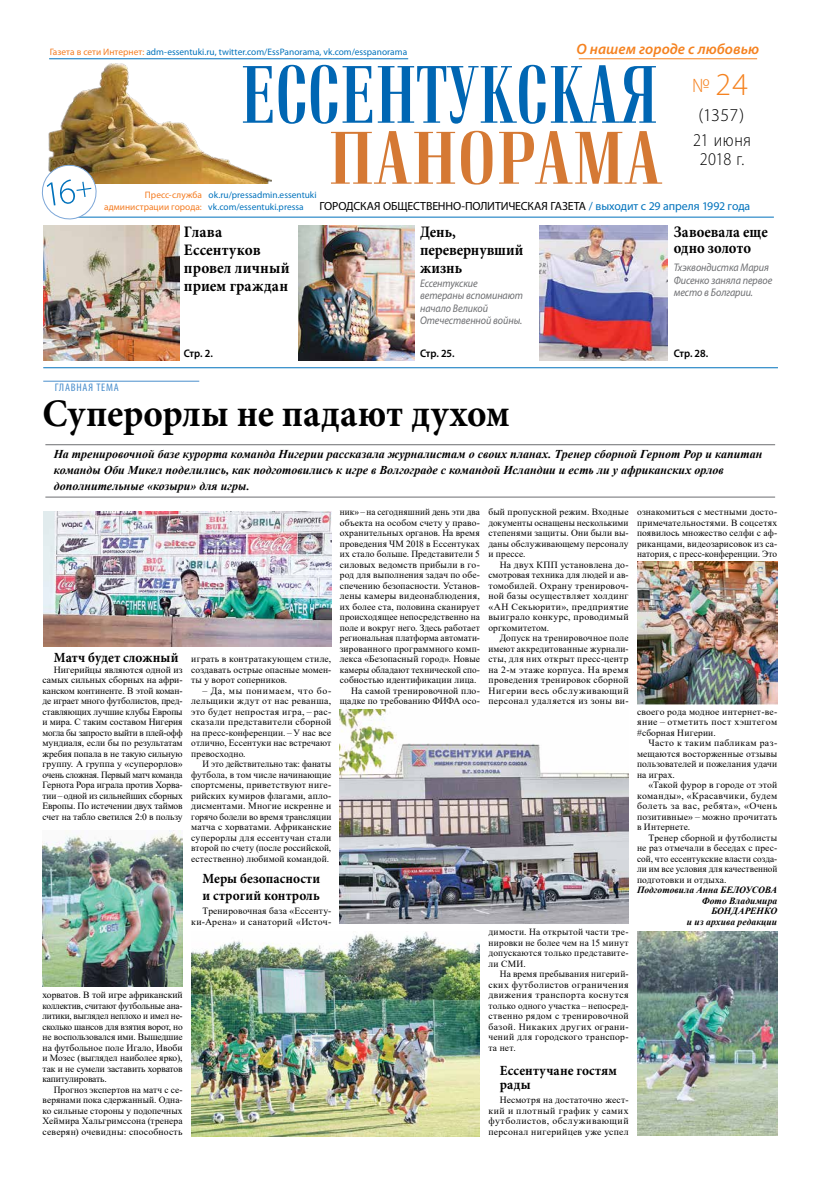
<style>
.page{position:relative;width:834px;height:1179px;background:#fff}
.page>*{position:absolute;margin:0;border:0;box-sizing:border-box;transform-origin:0 0}
.t1{font:700 39px "Minion Pro";letter-spacing:.005em;color:#000;scale:.95 1}
.t2{font:300 32px "Myriad Pro";color:#f58220}
.t3{font:300 18px/19px "Myriad Pro";letter-spacing:.02em;color:#000;text-align:center;scale:.9 1}
.t4{font:300 18px "Myriad Pro";letter-spacing:.02em;color:#000}
.t5{font:700 16px/18px "Minion Pro";letter-spacing:.005em;color:#000;scale:.95 1}
.t6{font:700 16px/18px "Minion Pro";letter-spacing:.005em;color:#000;scale:.92 1}
.t7{font:700 16px/16px "Minion Pro";letter-spacing:.005em;color:#000;scale:.91 1}
.t8{font:italic 600 15px "Myriad Pro";letter-spacing:.005em;color:#f58220}
.t9{font:700 14px/17px "Minion Pro";letter-spacing:.01em;color:#000;scale:.95 1}
.t10{font:italic 700 12px/16px "Times New Roman";color:#000}
.t11{font:11.8px "Myriad Pro";letter-spacing:-.01em;color:#000}
.t12{font:italic 11px/12.5px "Myriad Pro";letter-spacing:-.01em;color:#6d6e71;scale:.92 1}
.t13{font:600 11px "Myriad Pro";letter-spacing:-.005em;color:#000;scale:.95 1}
.t14{font:condensed 11px "Myriad Pro";letter-spacing:.065em;color:#4a8ecc;scale:1.05 1}
.t15{font:9.5px/10.5px "Times New Roman";letter-spacing:.01em;color:#000;text-align:justify}
.t16{font:italic 700 9.5px/10.5px "Times New Roman";letter-spacing:.005em;color:#000;text-align:right}
.t17{font:9.4px/11.8px "Myriad Pro";color:#0072bc}
.t18{font:9.4px/11.8px "Myriad Pro";letter-spacing:.005em;color:#f47b20;text-align:right}
.s1{color:#f47b20}
.s2{font-size:20px}
.s3{color:#0072bc}
</style>
<div class="page">
<img style="left:48px;top:124px;width:224px;height:60px">
<hr style="left:73px;top:217px;width:700px;height:1px;background:#0072bc">
<svg style="left:331px;top:131px;width:124px;height:53px"></svg>
<svg style="left:461px;top:131px;width:31px;height:54px"></svg>
<svg style="left:499px;top:131px;width:163px;height:53px"></svg>
<svg style="left:49px;top:58px;width:606px;height:66px"></svg>
<hr style="left:578px;top:59px;width:179px;height:1px;background:#f58220">
<svg style="left:41px;top:163px;width:57px;height:57px"></svg>
<hr style="left:43px;top:381px;width:156px;height:1px;background:#4a8ecc">
<hr style="left:43px;top:367px;width:734px;height:1px;background:#0072bc">
<img style="left:539px;top:225px;width:128px;height:135px">
<img style="left:298px;top:225px;width:117px;height:135px">
<img style="left:43px;top:225px;width:137px;height:135px">
<hr style="left:45px;top:444px;width:730px;height:1px;background:#6d6e71">
<hr style="left:45px;top:497px;width:730px;height:1px;background:#6d6e71">
<img style="left:43px;top:512px;width:288px;height:134px">
<img style="left:191px;top:931px;width:289px;height:205px">
<img style="left:340px;top:709px;width:288px;height:214px">
<img style="left:637px;top:561px;width:140px;height:143px">
<img style="left:43px;top:830px;width:140px;height:156px">
<img style="left:637px;top:931px;width:140px;height:204px">
<p class="t17" style="left:50px;top:45px;width:359px"><span class="s1">Газета в сети Интернет:</span> adm-essentuki.ru, twitter.com/EssPanorama, vk.com/esspanorama</p>
<h3 class="t8" style="left:576px;top:39px;width:184px">О нашем городе с любовью</h3>
<h2 class="t2" style="left:692px;top:65px;width:57px"><span class="s2">№</span>24</h2>
<h3 class="t4" style="left:698px;top:104px;width:47px">(1357)</h3>
<h3 class="t3" style="left:693px;top:130px;width:66px">21 июня<br>2018 г.</h3>
<p class="t18" style="left:104px;top:189px;width:99px">Пресс-служба администрации города:</p>
<p class="t11" style="left:319px;top:199px;width:432px">ГОРОДСКАЯ ОБЩЕСТВЕННО-ПОЛИТИЧЕСКАЯ ГАЗЕТА <span class="s3">/ выходит с 29 апреля 1992 года</span></p>
<p class="t17" style="left:208px;top:189px;width:110px">ok.ru/pressadmin.essentuki vk.com/essentuki.pressa</p>
<p class="t14" style="left:55px;top:381px;width:63px">ГЛАВНАЯ ТЕМА</p>
<h3 class="t5" style="left:184px;top:223px;width:113px">Глава<br>Ессентуков провел личный прием граждан</h3>
<p class="t13" style="left:184px;top:346px;width:32px">Стр. 2.</p>
<h3 class="t6" style="left:420px;top:223px;width:114px">День, перевернувший жизнь</h3>
<p class="t12" style="left:420px;top:276px;width:113px">Ессентукские ветераны вспоминают начало Великой<br>Отечественной войны.</p>
<p class="t13" style="left:420px;top:346px;width:38px">Стр. 25.</p>
<h3 class="t7" style="left:673px;top:224px;width:105px">Завоевала еще одно золото</h3>
<p class="t12" style="left:673px;top:261px;width:109px">Тхэквондистка Мария<br>Фисенко заняла первое место в Болгарии.</p>
<p class="t13" style="left:673px;top:346px;width:38px">Стр. 28.</p>
<h1 class="t1" style="left:43px;top:386px;width:493px">Суперорлы не падают духом</h1>
<p class="t10" style="left:54px;top:445px;width:710px">На тренировочной базе курорта команда Нигерии рассказала журналистам о своих планах. Тренер сборной Гернот Рор и капитан команды Оби Микел поделились, как подготовились к игре в Волгограде с командой Исландии и есть ли у африканских орлов дополнительные «козыри» для игры.</p>
<h3 class="t9" style="left:54px;top:649px;width:133px">Матч будет сложный</h3>
<p class="t15" style="left:43px;top:664px;width:142px;text-indent:11px">Нигерийцы являются одной из самых сильных сборных на афри&shy;канском континенте. В этой коман&shy;де играет много футболистов, пред&shy;ставляющих лучшие клубы Европы и мира. С таким составом Нигерия могла бы запросто выйти в плей-офф мундиаля, если бы по результатам жребия попала в не такую сильную группу. А группа у «суперорлов» очень сложная. Первый матч команда Гернота Рора играла против Хорва&shy;тии – одной из сильнейших сборных Европы. По истечении двух таймов счет на табло светился 2:0 в пользу</p>
<p class="t15" style="left:191px;top:653px;width:142px">играть в контратакующем стиле, создавать острые опасные момен&shy;ты у ворот соперников.</p>
<p class="t15" style="left:191px;top:685px;width:142px;text-indent:11px">– Да, мы понимаем, что бо&shy;лельщики ждут от нас реванша, это будет непростая игра, – рас&shy;сказали представители сборной на пресс-конференции. – У нас все отлично, Ессентуки нас встречают превосходно.</p>
<p class="t15" style="left:191px;top:758px;width:142px;text-indent:11px">И это действительно так: фанаты футбола, в том числе начинающие спортсмены, приветствуют ниге&shy;рийских кумиров флагами, апло&shy;дисментами. Многие искренне и горячо болели во время трансляции матча с хорватами. Африканские суперорлы для ессентучан стали второй по счету (после российской, естественно) любимой командой.</p>
<h3 class="t9" style="left:202px;top:870px;width:125px">Меры безопасности и строгий контроль</h3>
<p class="t15" style="left:191px;top:905px;width:142px;text-align:right">Тренировочная база «Ессенту&shy;ки-Арена» и санаторий «Источ-</p>
<p class="t15" style="left:340px;top:506px;width:142px">ник» – на сегодняшний день эти два</p>
<p class="t15" style="left:340px;top:517px;width:142px">объекта на особом счету у право-</p>
<p class="t15" style="left:340px;top:527px;width:142px">охранительных органов. На время</p>
<p class="t15" style="left:340px;top:538px;width:142px">проведения ЧМ 2018 в Ессентуках</p>
<p class="t15" style="left:340px;top:548px;width:142px">их стало больше. Представители 5</p>
<p class="t15" style="left:340px;top:559px;width:142px">силовых ведомств прибыли в го-</p>
<p class="t15" style="left:340px;top:569px;width:142px">род для выполнения задач по обе-</p>
<p class="t15" style="left:340px;top:580px;width:142px">спечению безопасности. Установ-</p>
<p class="t15" style="left:340px;top:590px;width:142px">лены камеры видеонаблюдения,</p>
<p class="t15" style="left:340px;top:601px;width:142px">их более ста, половина сканирует</p>
<p class="t15" style="left:340px;top:611px;width:142px">происходящее непосредственно на</p>
<p class="t15" style="left:340px;top:622px;width:142px">поле и вокруг него. Здесь работает</p>
<p class="t15" style="left:340px;top:632px;width:142px">региональная платформа автомати-</p>
<p class="t15" style="left:340px;top:643px;width:141px">зированного программного комп-</p>
<p class="t15" style="left:340px;top:653px;width:142px">лекса «Безопасный город». Новые</p>
<p class="t15" style="left:340px;top:664px;width:142px">камеры обладают технической спо-</p>
<p class="t15" style="left:340px;top:674px;width:138px">собностью идентификации лица.</p>
<p class="t15" style="left:351px;top:685px;width:130px">На самой тренировочной пло-</p>
<p class="t15" style="left:340px;top:695px;width:142px">щадке по требованию ФИФА осо-</p>
<p class="t15" style="left:43px;top:989px;width:142px">хорватов. В той игре африканский коллектив, считают футбольные ана&shy;литики, выглядел неплохо и имел не&shy;сколько шансов для взятия ворот, но не воспользовался ими. Вышедшие на футбольное поле Игало, Ивоби и Мозес (выглядел наиболее ярко), так и не сумели заставить хорватов капитулировать.</p>
<p class="t15" style="left:43px;top:1084px;width:142px;text-indent:11px">Прогноз экспертов на матч с се&shy;верянами пока сдержанный. Одна&shy;ко сильные стороны у подопечных Хеймира Хальгримссона (тренера северян) очевидны: способность</p>
<p class="t15" style="left:488px;top:506px;width:142px">бый пропускной режим. Входные документы оснащены несколькими степенями защиты. Они были вы&shy;даны обслуживающему персоналу и прессе.</p>
<p class="t15" style="left:488px;top:559px;width:142px;text-indent:11px">На двух КПП установлена до&shy;смотровая техника для людей и ав&shy;томобилей. Охрану тренировоч&shy;ной базы осуществляет холдинг «АН Секьюрити», предприятие выиграло конкурс, проводимый оргкомитетом.</p>
<p class="t15" style="left:488px;top:632px;width:142px;text-indent:11px">Допуск на тренировочное поле имеют аккредитованные журнали&shy;сты, для них открыт пресс-центр на 2-м этаже корпуса. На время проведения тренировок сборной Нигерии весь обслуживающий персонал удаляется из зоны ви-</p>
<p class="t15" style="left:488px;top:926px;width:142px">димости. На открытой части тре&shy;нировки не более чем на 15 минут допускаются только представите&shy;ли СМИ.</p>
<p class="t15" style="left:488px;top:968px;width:142px;text-indent:11px">На время пребывания нигерий&shy;ских футболистов ограничения движения транспорта коснутся только одного участка – непосред&shy;ственно рядом с тренировочной базой. Никаких других ограни&shy;чений для городского транспор&shy;та нет.</p>
<h3 class="t9" style="left:499px;top:1063px;width:125px;line-height:14px">Ессентучане гостям рады</h3>
<p class="t15" style="left:488px;top:1094px;width:142px;text-indent:11px">Несмотря на достаточно жест&shy;кий и плотный график у самих футболистов, обслуживающий персонал нигерийцев уже успел</p>
<p class="t15" style="left:637px;top:506px;width:142px">ознакомиться с местными досто&shy;примечательностями. В соцсетях появилось множество селфи с аф&shy;риканцами, видеозарисовок из са&shy;натория, с пресс-конференции. Это</p>
<p class="t15" style="left:637px;top:706px;width:142px">своего рода модное интернет-ве&shy;яние – отметить пост хэштегом #сборная Нигерии.</p>
<p class="t15" style="left:637px;top:737px;width:142px;text-indent:11px">Часто к таким пабликам раз&shy;мещаются восторженные отзывы пользователей и пожелания удачи на играх.</p>
<p class="t15" style="left:637px;top:779px;width:142px;text-indent:11px">«Такой фурор в городе от этой команды», «Красавчики, будем болеть за вас, ребята», «Очень позитивные» – можно прочитать в Интернете.</p>
<p class="t15" style="left:637px;top:832px;width:142px;text-indent:11px">Тренер сборной и футболисты не раз отмечали в беседах с прес&shy;сой, что ессентукские власти созда&shy;ли им все условия для качественной подготовки и отдыха.</p>
<p class="t16" style="left:637px;top:884px;width:142px">Подготовила Анна БЕЛОУСОВА<br>Фото Владимира<br>БОНДАРЕНКО<br>и из архива редакции</p>
</div>
